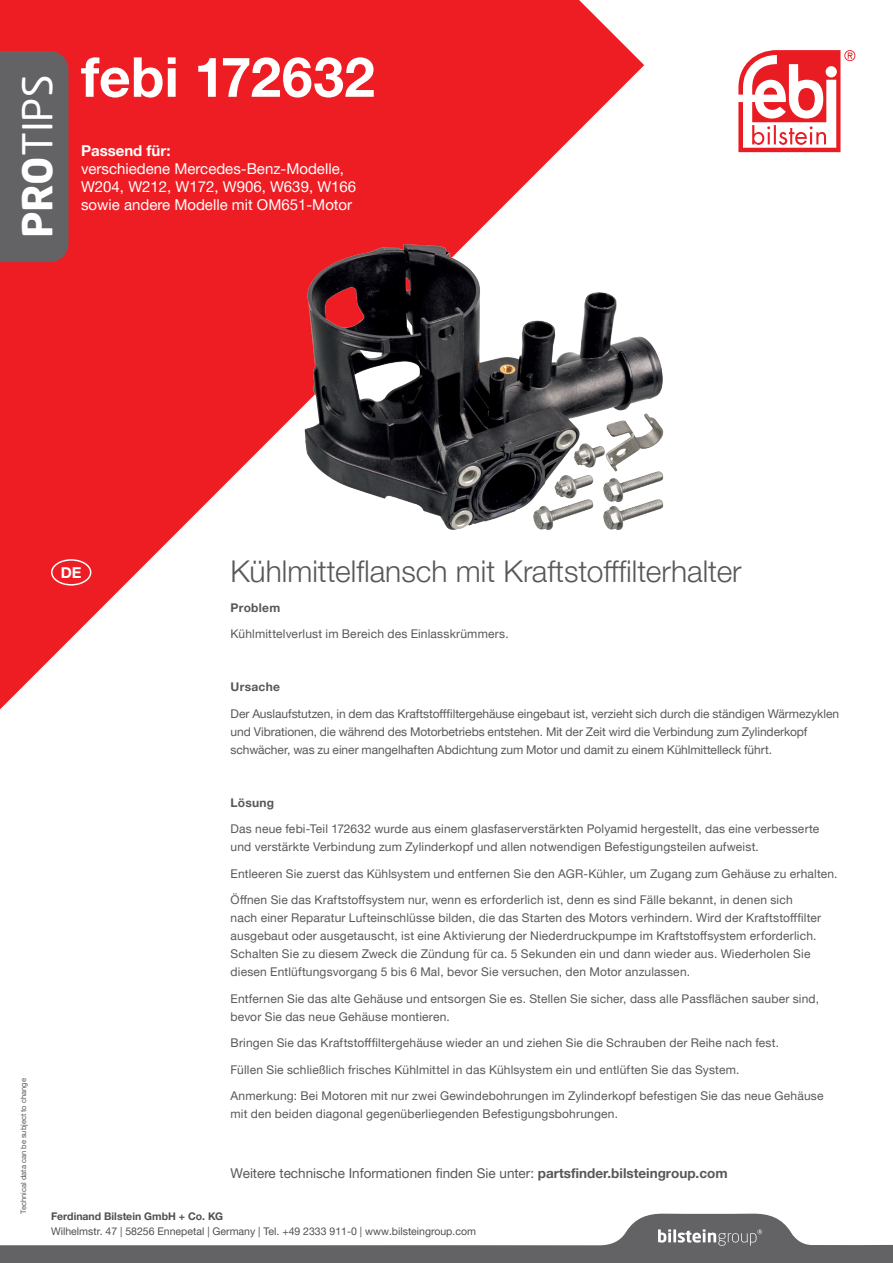
<style>
.page{position:relative;width:893px;height:1263px;background:#fff}
.page>*{position:absolute;margin:0;border:0;box-sizing:border-box;transform-origin:0 0}
.t1{font:700 55.2px "Helvetica Neue World 75";color:#fff}
.t2{font:40.65px "Neo Sans Pro";color:#fff}
.t3{font:30px "Helvetica Neue World 45 Lt";color:#57585a}
.t4{font:15px/18px "Helvetica Neue World 55 Roman";color:#fff}
.t5{font:700 15px "Helvetica Neue World 75";color:#fff}
.t6{font:13.5px "Helvetica Neue World 55 Roman";color:#57585a}
.t7{font:12px/18px "Helvetica Neue World 55 Roman";letter-spacing:.015em;color:#57585a}
.t8{font:12px/18px "Helvetica Neue World 55 Roman";letter-spacing:-.005em;color:#57585a}
.t9{font:700 12px "Helvetica Neue World 75";letter-spacing:.025em;color:#57585a}
.t10{font:10.5px "Helvetica Neue World 55 Roman";color:#524f4e}
.t11{font:700 10.5px "Helvetica Neue World 75";color:#524f4e}
.t12{font:7.5px "Helvetica Neue World 55 Roman";color:#57585a}
.s1{font-weight:700}
.s2{font-family:"Helvetica Neue World 75";font-weight:700}
</style>
<div class="page">
<svg style="left:0;top:0;width:644px;height:710px;fill:#ee1d23"></svg>
<div style="left:0;top:51px;width:69px;height:211px;background:#636366"></div>
<svg style="left:738px;top:50px;width:117px;height:102px"></svg>
<svg style="left:0;top:1213px;width:893px;height:50px"></svg>
<div style="left:51px;top:559px;width:40px;height:26px;border:2px solid #fff;border-radius:50%"></div>
<img style="left:295px;top:236px;width:369px;height:300px">
<h2 class="t2" style="left:13px;top:238px;width:165px;rotate:-90deg"><span class="s1">PRO</span>TIPS</h2>
<h1 class="t1" style="left:81px;top:45px;width:295px">febi 172632</h1>
<p class="t5" style="left:81px;top:142px;width:91px">Passend für:</p>
<p class="t4" style="left:81px;top:160px;width:277px">verschiedene Mercedes-Benz-Modelle,<br>W204, W212, W172, W906, W639, W166 sowie andere Modelle mit OM651-Motor</p>
<p class="t5" style="left:61px;top:564px;width:22px">DE</p>
<h3 class="t3" style="left:231px;top:554px;width:513px">Kühlmittelflansch mit Kraftstofffilterhalter</h3>
<p class="t9" style="left:231px;top:600px;width:51px">Problem</p>
<p class="t7" style="left:231px;top:625px;width:280px">Kühlmittelverlust im Bereich des Einlasskrümmers.</p>
<p class="t9" style="left:231px;top:680px;width:51px">Ursache</p>
<p class="t8" style="left:231px;top:704px;width:610px">Der Auslaufstutzen, in dem das Kraftstofffiltergehäuse eingebaut ist, verzieht sich durch die ständigen Wärmezyklen und Vibrationen, die während des Motorbetriebs entstehen. Mit der Zeit wird die Verbindung zum Zylinderkopf schwächer, was zu einer mangelhaften Abdichtung zum Motor und damit zu einem Kühlmittelleck führt.</p>
<p class="t12" style="left:19px;top:1213px;width:137px;rotate:-90deg">Technical data can be subject to change</p>
<p class="t9" style="left:231px;top:795px;width:45px">Lösung</p>
<p class="t7" style="left:231px;top:820px;width:590px">Das neue febi-Teil 172632 wurde aus einem glasfaserverstärkten Polyamid hergestellt, das eine verbesserte und verstärkte Verbindung zum Zylinderkopf und allen notwendigen Befestigungsteilen aufweist.</p>
<p class="t7" style="left:231px;top:864px;width:608px">Entleeren Sie zuerst das Kühlsystem und entfernen Sie den AGR-Kühler, um Zugang zum Gehäuse zu erhalten.</p>
<p class="t7" style="left:231px;top:891px;width:592px">Öffnen Sie das Kraftstoffsystem nur, wenn es erforderlich ist, denn es sind Fälle bekannt, in denen sich nach einer Reparatur Lufteinschlüsse bilden, die das Starten des Motors verhindern. Wird der Kraftstofffilter ausgebaut oder ausgetauscht, ist eine Aktivierung der Niederdruckpumpe im Kraftstoffsystem erforderlich.<br>Schalten Sie zu diesem Zweck die Zündung für ca. 5 Sekunden ein und dann wieder aus. Wiederholen Sie diesen Entlüftungsvorgang 5 bis 6 Mal, bevor Sie versuchen, den Motor anzulassen.</p>
<p class="t7" style="left:231px;top:989px;width:590px">Entfernen Sie das alte Gehäuse und entsorgen Sie es. Stellen Sie sicher, dass alle Passflächen sauber sind, bevor Sie das neue Gehäuse montieren.</p>
<p class="t7" style="left:231px;top:1034px;width:550px">Bringen Sie das Kraftstofffiltergehäuse wieder an und ziehen Sie die Schrauben der Reihe nach fest.</p>
<p class="t7" style="left:231px;top:1060px;width:510px">Füllen Sie schließlich frisches Kühlmittel in das Kühlsystem ein und entlüften Sie das System.</p>
<p class="t7" style="left:231px;top:1087px;width:594px">Anmerkung: Bei Motoren mit nur zwei Gewindebohrungen im Zylinderkopf befestigen Sie das neue Gehäuse mit den beiden diagonal gegenüberliegenden Befestigungsbohrungen.</p>
<p class="t6" style="left:231px;top:1165px;width:498px">Weitere technische Informationen finden Sie unter: <span class="s2">partsfinder.bilsteingroup.com</span></p>
<p class="t11" style="left:51px;top:1210px;width:174px">Ferdinand Bilstein GmbH + Co. KG</p>
<p class="t10" style="left:51px;top:1225px;width:426px">Wilhelmstr. 47 | 58256 Ennepetal | Germany | Tel. +49 2333 911-0 | www.bilsteingroup.com</p>
</div>
